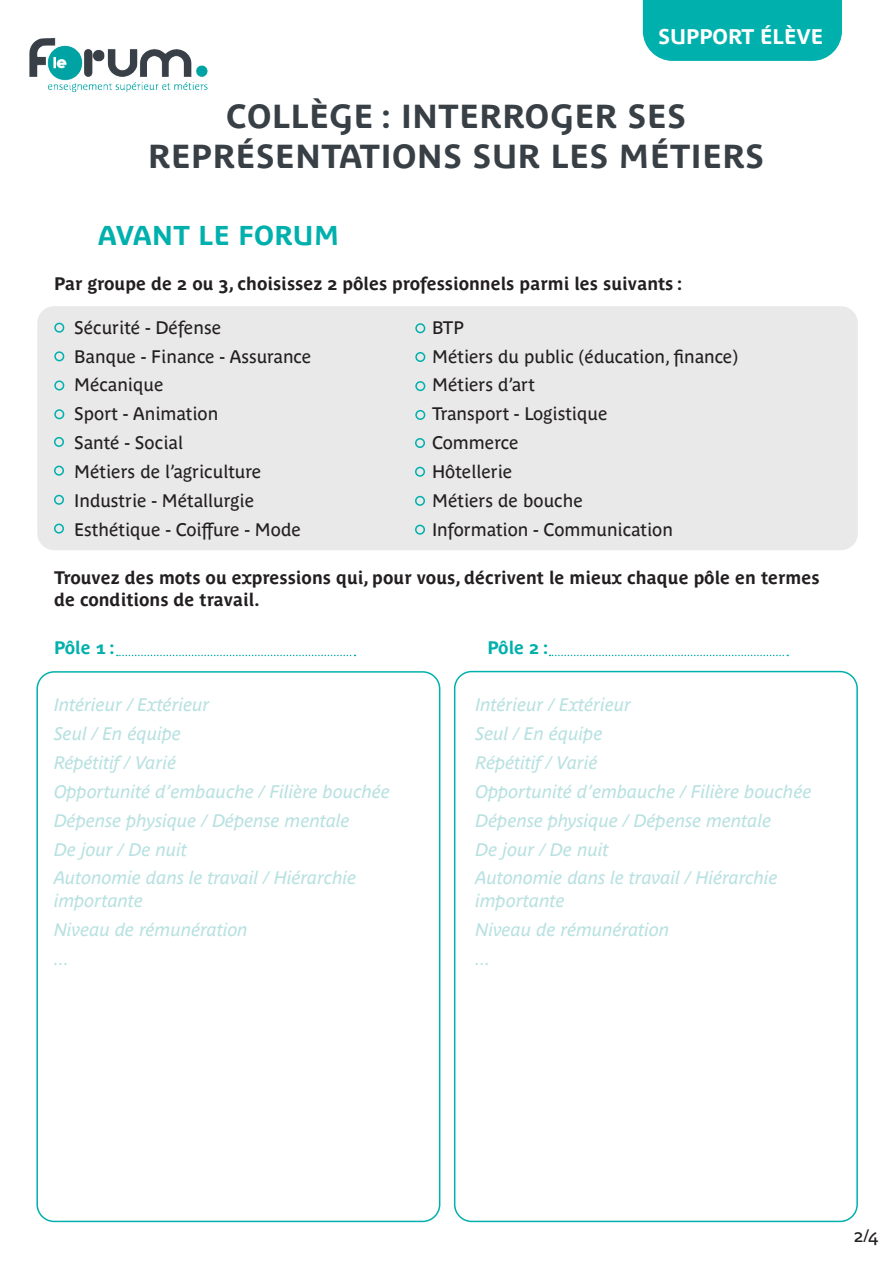
<style>
.page{position:relative;width:893px;height:1263px;background:#fff}
.page>*{position:absolute;margin:0;border:0;box-sizing:border-box;transform-origin:0 0}
.t1{font:700 33px "Parisine Plus Std";letter-spacing:.02em;color:#383f45}
.t2{font:700 27px "Parisine Plus Std";letter-spacing:.02em;color:#00b0ad}
.t3{font:700 21px "Parisine Plus Std";color:#fff}
.t4{font:italic 18px/22.5px "Parisine Plus Std";color:#b8e1e1}
.t5{font:18px "Parisine Plus Std";color:#231f20}
.t6{font:700 18px/22.5px "Parisine Plus Std";color:#231f20}
.t7{font:700 18px "Parisine Plus Std";color:#00b0ad}
</style>
<div class="page">
<img style="left:29px;top:38px;width:179px;height:55px">
<div style="left:643px;top:0;width:199px;height:61px;background:#00b0ad"></div>
<div style="left:454px;top:671px;width:404px;height:551px;border:2px solid #00b0ad;border-radius:17px"></div>
<svg style="left:549px;top:655px;width:239px;height:1px"></svg>
<div style="left:36px;top:671px;width:404px;height:551px;border:2px solid #00b0ad;border-radius:17px"></div>
<svg style="left:117px;top:655px;width:239px;height:1px"></svg>
<div style="left:37px;top:306px;width:821px;height:244px;background:#e9e9ea;border-radius:17px"></div>
<div style="left:415px;top:438px;width:10px;height:10px;border:2px solid #00b0ad;border-radius:50%"></div>
<div style="left:415px;top:525px;width:10px;height:10px;border:2px solid #00b0ad;border-radius:50%"></div>
<div style="left:415px;top:496px;width:10px;height:10px;border:2px solid #00b0ad;border-radius:50%"></div>
<div style="left:415px;top:467px;width:10px;height:10px;border:2px solid #00b0ad;border-radius:50%"></div>
<div style="left:415px;top:323px;width:10px;height:10px;border:2px solid #00b0ad;border-radius:50%"></div>
<div style="left:415px;top:410px;width:10px;height:10px;border:2px solid #00b0ad;border-radius:50%"></div>
<div style="left:415px;top:381px;width:10px;height:10px;border:2px solid #00b0ad;border-radius:50%"></div>
<div style="left:415px;top:352px;width:10px;height:10px;border:2px solid #00b0ad;border-radius:50%"></div>
<div style="left:54px;top:437px;width:10px;height:10px;border:2px solid #00b0ad;border-radius:50%"></div>
<div style="left:54px;top:524px;width:10px;height:10px;border:2px solid #00b0ad;border-radius:50%"></div>
<div style="left:54px;top:495px;width:10px;height:10px;border:2px solid #00b0ad;border-radius:50%"></div>
<div style="left:54px;top:466px;width:10px;height:10px;border:2px solid #00b0ad;border-radius:50%"></div>
<div style="left:54px;top:323px;width:10px;height:10px;border:2px solid #00b0ad;border-radius:50%"></div>
<div style="left:54px;top:409px;width:10px;height:10px;border:2px solid #00b0ad;border-radius:50%"></div>
<div style="left:54px;top:380px;width:10px;height:10px;border:2px solid #00b0ad;border-radius:50%"></div>
<div style="left:54px;top:351px;width:10px;height:10px;border:2px solid #00b0ad;border-radius:50%"></div>
<p class="t3" style="left:658px;top:24px;width:167px">SUPPORT ÉLÈVE</p>
<p class="t1" style="left:226px;top:97px;width:461px">COLLÈGE : INTERROGER SES</p>
<p class="t1" style="left:148px;top:137px;width:617px">REPRÉSENTATIONS SUR LES MÉTIERS</p>
<p class="t2" style="left:98px;top:220px;width:242px">AVANT LE FORUM</p>
<p class="t6" style="left:54px;top:272px;width:630px">Par groupe de 2 ou 3, choisissez 2 pôles professionnels parmi les suivants :</p>
<p class="t5" style="left:74px;top:317px;width:149px">Sécurité - Défense</p>
<p class="t5" style="left:432px;top:317px;width:34px">BTP</p>
<p class="t5" style="left:74px;top:346px;width:239px">Banque - Finance - Assurance</p>
<p class="t5" style="left:432px;top:346px;width:307px">Métiers du public (éducation, finance)</p>
<p class="t5" style="left:74px;top:375px;width:91px">Mécanique</p>
<p class="t5" style="left:432px;top:375px;width:105px">Métiers d’art</p>
<p class="t5" style="left:74px;top:404px;width:146px">Sport - Animation</p>
<p class="t5" style="left:432px;top:404px;width:177px">Transport - Logistique</p>
<p class="t5" style="left:74px;top:432px;width:110px">Santé - Social</p>
<p class="t5" style="left:432px;top:432px;width:88px">Commerce</p>
<p class="t5" style="left:74px;top:461px;width:189px">Métiers de l’agriculture</p>
<p class="t5" style="left:432px;top:461px;width:82px">Hôtellerie</p>
<p class="t5" style="left:74px;top:490px;width:182px">Industrie - Métallurgie</p>
<p class="t5" style="left:432px;top:490px;width:152px">Métiers de bouche</p>
<p class="t5" style="left:74px;top:519px;width:228px">Esthétique - Coiffure - Mode</p>
<p class="t5" style="left:432px;top:519px;width:242px">Information - Communication</p>
<p class="t6" style="left:54px;top:566px;width:767px">Trouvez des mots ou expressions qui, pour vous, décrivent le mieux chaque pôle en termes de conditions de travail.</p>
<p class="t7" style="left:54px;top:637px;width:62px">Pôle 1 :</p>
<p class="t7" style="left:487px;top:637px;width:62px">Pôle 2 :</p>
<p class="t4" style="left:54px;top:693px;width:157px">Intérieur / Extérieur</p>
<p class="t4" style="left:54px;top:722px;width:129px">Seul / En équipe</p>
<p class="t4" style="left:54px;top:751px;width:124px">Répétitif / Varié</p>
<p class="t4" style="left:54px;top:780px;width:338px">Opportunité d’embauche / Filière bouchée</p>
<p class="t4" style="left:54px;top:809px;width:297px">Dépense physique / Dépense mentale</p>
<p class="t4" style="left:54px;top:838px;width:135px">De jour / De nuit</p>
<p class="t4" style="left:54px;top:867px;width:304px">Autonomie dans le travail / Hiérarchie importante</p>
<p class="t4" style="left:54px;top:918px;width:195px">Niveau de rémunération</p>
<p class="t4" style="left:54px;top:947px;width:17px">...</p>
<p class="t4" style="left:475px;top:693px;width:157px">Intérieur / Extérieur</p>
<p class="t4" style="left:475px;top:722px;width:129px">Seul / En équipe</p>
<p class="t4" style="left:475px;top:751px;width:124px">Répétitif / Varié</p>
<p class="t4" style="left:475px;top:780px;width:338px">Opportunité d’embauche / Filière bouchée</p>
<p class="t4" style="left:475px;top:809px;width:297px">Dépense physique / Dépense mentale</p>
<p class="t4" style="left:475px;top:838px;width:135px">De jour / De nuit</p>
<p class="t4" style="left:475px;top:867px;width:304px">Autonomie dans le travail / Hiérarchie importante</p>
<p class="t4" style="left:475px;top:918px;width:195px">Niveau de rémunération</p>
<p class="t4" style="left:475px;top:947px;width:17px">...</p>
<p class="t5" style="left:854px;top:1225px;width:26px">2/4</p>
</div>
